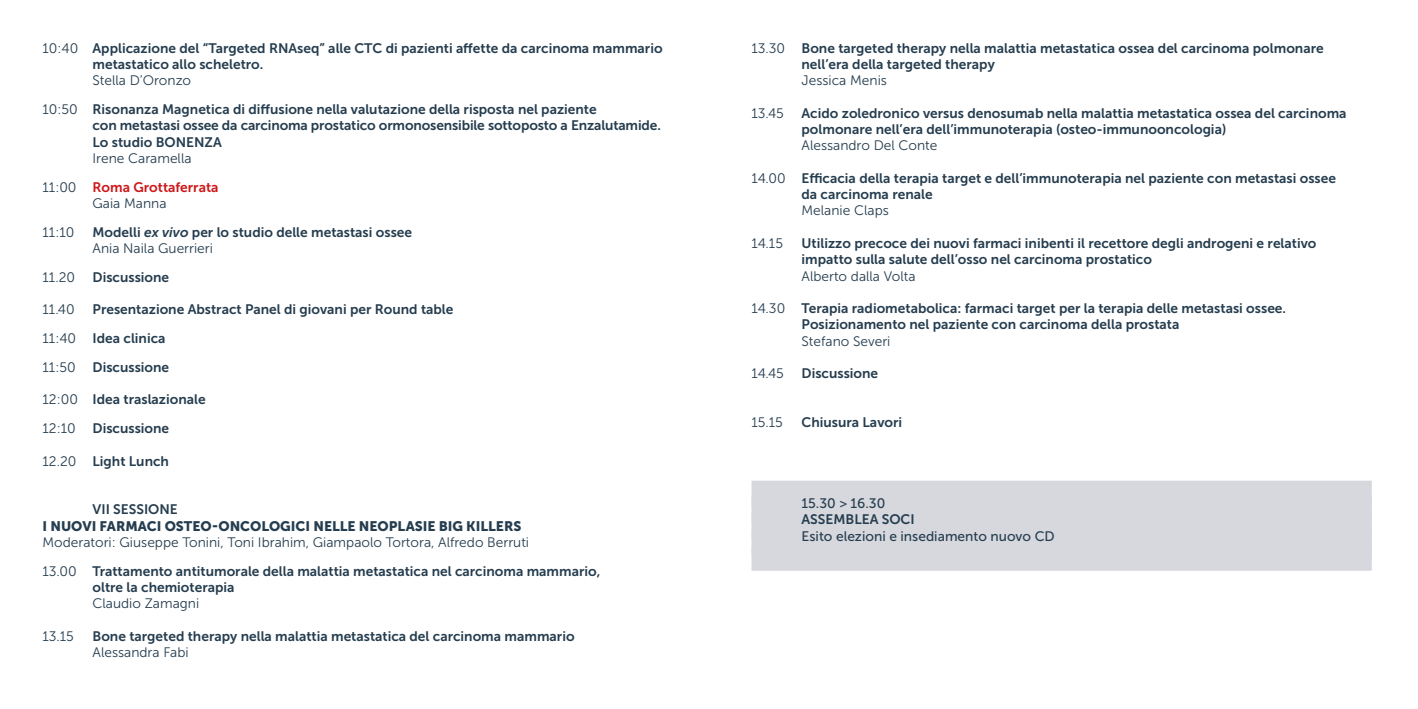
<style>
.page{position:relative;width:1418px;height:709px;background:#fff}
.page>*{position:absolute;margin:0;border:0;box-sizing:border-box;transform-origin:0 0}
.t1{font:13.75px/16.2px "Museo Sans 700";color:#253d4f}
.t2{font:13.75px "Museo Sans 300";color:#253d4f}
.t3{font:13.75px "Museo Sans 900";color:#253d4f}
.t4{font:13.75px "Museo Sans 500";color:#253d4f}
.t5{font:13.75px "Museo Sans 700";color:#cd1719}
.s1{font-family:"Museo Sans 300"}
.s2{font-family:"Museo Sans 300";color:#253d4f}
.s3{font-style:italic}
</style>
<div class="page">
<div style="left:751px;top:480px;width:620px;height:25px;background:#d7d8de"></div>
<div style="left:751px;top:497px;width:620px;height:25px;background:#d7d8de"></div>
<div style="left:751px;top:513px;width:620px;height:25px;background:#d7d8de"></div>
<div style="left:751px;top:529px;width:620px;height:25px;background:#d7d8de"></div>
<div style="left:751px;top:545px;width:620px;height:25px;background:#d7d8de"></div>
<p class="t1" style="left:93px;top:40px;width:571px;text-indent:-50px"><span class="s1">10:40</span> Applicazione del “Targeted RNAseq” alle CTC di pazienti affette da carcinoma mammario metastatico allo scheletro.</p>
<p class="t2" style="left:93px;top:73px;width:100px">Stella D’Oronzo</p>
<p class="t1" style="left:93px;top:101px;width:570px;text-indent:-50px"><span class="s1">10:50</span> Risonanza Magnetica di diffusione nella valutazione della risposta nel paziente<br>con metastasi ossee da carcinoma prostatico ormonosensibile sottoposto a Enzalutamide.<br>Lo studio BONENZA</p>
<p class="t2" style="left:93px;top:151px;width:100px">Irene Caramella</p>
<p class="t5" style="left:43px;top:179px;width:177px"><span class="s2">11:00</span> Roma Grottaferrata</p>
<p class="t2" style="left:93px;top:196px;width:75px">Gaia Manna</p>
<p class="t2" style="left:43px;top:224px;width:33px">11:10</p>
<p class="t1" style="left:93px;top:224px;width:321px">Modelli <span class="s3">ex vivo</span> per lo studio delle metastasi ossee</p>
<p class="t2" style="left:93px;top:241px;width:122px">Ania Naila Guerrieri</p>
<p class="t2" style="left:43px;top:269px;width:34px">11.20</p>
<p class="t1" style="left:93px;top:269px;width:78px">Discussione</p>
<p class="t2" style="left:43px;top:302px;width:34px">11.40</p>
<p class="t1" style="left:43px;top:295px;width:412px;line-height:28.8px;text-indent:50px">Presentazione Abstract Panel di giovani per Round table<br><span class="s1">11:40</span> Idea clinica<br><span class="s1">11:50</span> Discussione</p>
<p class="t1" style="left:43px;top:385px;width:165px;line-height:28.8px"><span class="s1">12:00</span> Idea traslazionale<br><span class="s1">12:10</span> Discussione</p>
<p class="t1" style="left:43px;top:452px;width:128px"><span class="s1">12.20</span> Light Lunch</p>
<p class="t1" style="left:93px;top:501px;width:87px">VII SESSIONE</p>
<p class="t3" style="left:43px;top:518px;width:480px">I NUOVI FARMACI OSTEO-ONCOLOGICI NELLE NEOPLASIE BIG KILLERS</p>
<p class="t2" style="left:43px;top:534px;width:488px">Moderatori: Giuseppe Tonini, Toni Ibrahim, Giampaolo Tortora, Alfredo Berruti</p>
<p class="t1" style="left:93px;top:562px;width:509px;text-indent:-50px"><span class="s1">13.00</span> Trattamento antitumorale della malattia metastatica nel carcinoma mammario, oltre la chemioterapia</p>
<p class="t2" style="left:93px;top:596px;width:108px">Claudio Zamagni</p>
<p class="t2" style="left:43px;top:628px;width:33px">13.15</p>
<p class="t1" style="left:93px;top:628px;width:483px">Bone targeted therapy nella malattia metastatica del carcinoma mammario</p>
<p class="t2" style="left:93px;top:644px;width:98px">Alessandra Fabi</p>
<p class="t1" style="left:801px;top:40px;width:523px;text-indent:-50px"><span class="s1">13.30</span> Bone targeted therapy nella malattia metastatica ossea del carcinoma polmonare nell’era della targeted therapy</p>
<p class="t2" style="left:801px;top:73px;width:87px">Jessica Menis</p>
<p class="t2" style="left:751px;top:106px;width:34px">13.45</p>
<p class="t1" style="left:801px;top:105px;width:546px">Acido zoledronico versus denosumab nella malattia metastatica ossea del carcinoma polmonare nell’era dell’immunoterapia (osteo-immunooncologia)</p>
<p class="t2" style="left:801px;top:138px;width:137px">Alessandro Del Conte</p>
<p class="t1" style="left:801px;top:170px;width:536px;text-indent:-50px"><span class="s1">14.00</span> Efficacia della terapia target e dell’immunoterapia nel paziente con metastasi ossee da carcinoma renale</p>
<p class="t2" style="left:801px;top:203px;width:89px">Melanie Claps</p>
<p class="t2" style="left:751px;top:236px;width:33px">14.15</p>
<p class="t1" style="left:801px;top:235px;width:516px">Utilizzo precoce dei nuovi farmaci inibenti il recettore degli androgeni e relativo impatto sulla salute dell’osso nel carcinoma prostatico</p>
<p class="t2" style="left:801px;top:268px;width:115px">Alberto dalla Volta</p>
<p class="t1" style="left:801px;top:300px;width:486px;text-indent:-50px"><span class="s1">14.30</span> Terapia radiometabolica: farmaci target per la terapia delle metastasi ossee.<br>Posizionamento nel paziente con carcinoma della prostata</p>
<p class="t2" style="left:801px;top:333px;width:90px">Stefano Severi</p>
<p class="t2" style="left:751px;top:366px;width:34px">14.45</p>
<p class="t1" style="left:801px;top:365px;width:78px">Discussione</p>
<p class="t2" style="left:751px;top:414px;width:33px">15.15</p>
<p class="t1" style="left:801px;top:414px;width:102px">Chiusura Lavori</p>
<p class="t4" style="left:801px;top:496px;width:85px">15.30 &gt; 16.30</p>
<p class="t1" style="left:801px;top:511px;width:115px">ASSEMBLEA SOCI</p>
<p class="t4" style="left:801px;top:528px;width:255px">Esito elezioni e insediamento nuovo CD</p>
</div>
